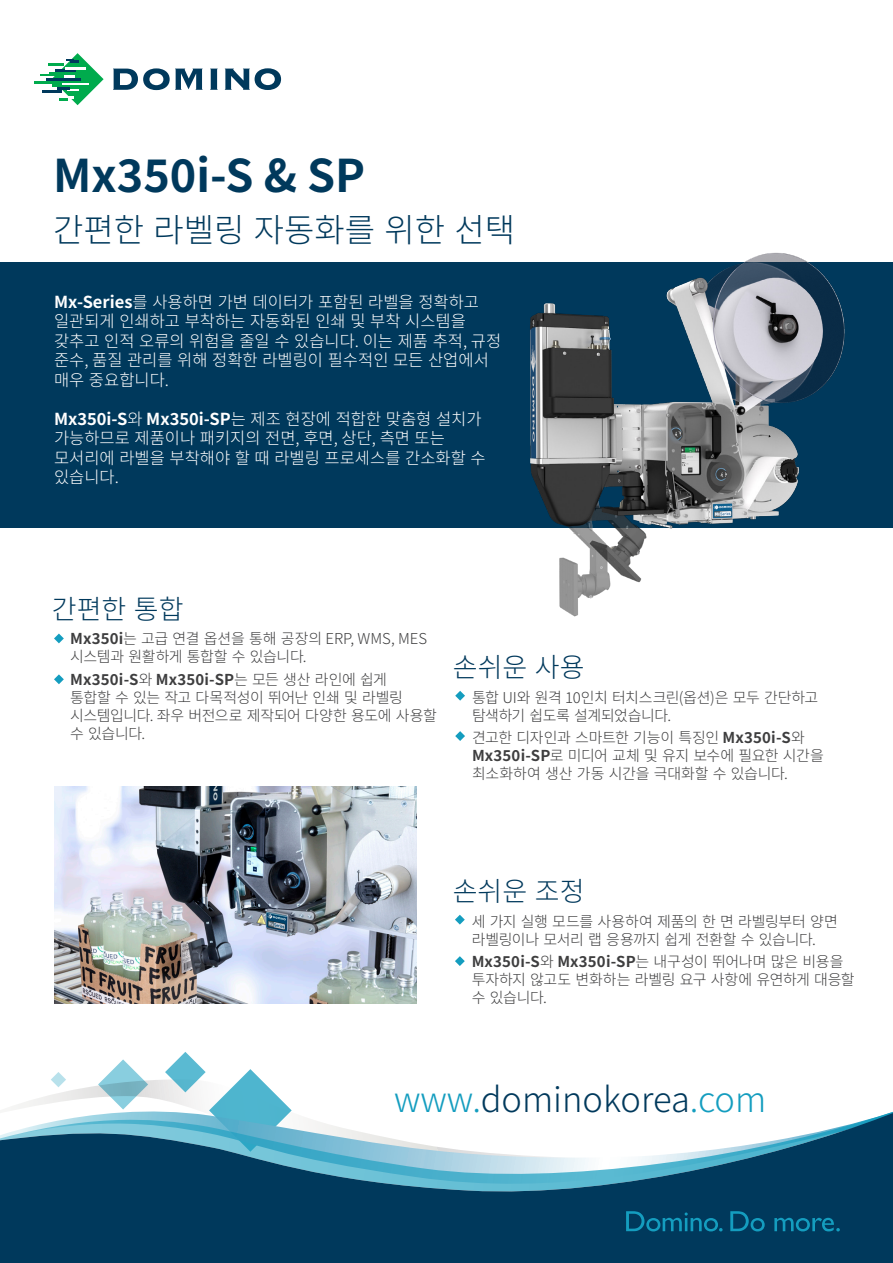
<style>
.page{position:relative;width:893px;height:1263px;background:#fff}
.page>*{position:absolute;margin:0;border:0;box-sizing:border-box;transform-origin:0 0}
._2pp_Main_Head_Medium{font:700 45px "Noto Sans CJ Kkr";color:#00395c}
.Domino_URL{font:300 34.5px "Noto Sans CJ Kkr";color:#00395c}
._2pp_Strapline{font:300 33px "Noto Sans CJ Kkr";color:#00395c}
._2pp_Sub_Head{font:300 27px "Noto Sans CJ Kkr";color:#00395c}
._2pp_Intro_White{font:300 16.5px/19.5px "Noto Sans CJ Kkr";color:#fff}
._2pp_Bullet_Text{font:300 15px/18px "Noto Sans CJ Kkr";letter-spacing:-.025em;color:#3e3e3f}
.s1{font-weight:700}
.s2{color:#149dbf}
</style>
<div class="page">
<div style="left:0;top:262px;width:893px;height:265px;background:#00395c"></div>
<svg style="left:103px;top:1059px;width:40px;height:20px"></svg>
<svg style="left:41px;top:1079px;width:124px;height:19px"></svg>
<svg style="left:51px;top:1072px;width:15px;height:15px"></svg>
<svg style="left:11px;top:1098px;width:154px;height:10px"></svg>
<svg style="left:165px;top:1052px;width:124px;height:56px"></svg>
<svg style="left:0;top:1108px;width:893px;height:155px;fill:#00395c"></svg>
<svg style="left:210px;top:69px;width:8px;height:21px"></svg>
<svg style="left:225px;top:68px;width:56px;height:22px"></svg>
<svg style="left:113px;top:68px;width:90px;height:22px"></svg>
<hr style="left:34px;top:81px;width:29px;height:2px;background:#00ab4d">
<svg style="left:40px;top:53px;width:64px;height:52px"></svg>
<svg style="left:626px;top:1211px;width:214px;height:20px;background:#055477"></svg>
<img style="left:381px;top:252px;width:512px;height:365px">
<svg style="left:54px;top:633px;width:10px;height:10px"></svg>
<svg style="left:54px;top:674px;width:10px;height:10px"></svg>
<svg style="left:455px;top:956px;width:10px;height:10px"></svg>
<svg style="left:455px;top:915px;width:10px;height:9px"></svg>
<svg style="left:455px;top:731px;width:10px;height:10px"></svg>
<svg style="left:455px;top:691px;width:10px;height:10px"></svg>
<img style="left:54px;top:787px;width:363px;height:216px">
<p class="_2pp_Main_Head_Medium" style="left:53px;top:150px;width:314px">Mx350i-S &amp; SP</p>
<p class="_2pp_Strapline" style="left:53px;top:211px;width:464px">간편한 라벨링 자동화를 위한 선택</p>
<p class="_2pp_Intro_White" style="left:54px;top:292px;width:449px"><span class="s1">Mx-Series</span>를 사용하면 가변 데이터가 포함된 라벨을 정확하고 일관되게 인쇄하고 부착하는 자동화된 인쇄 및 부착 시스템을 갖추고 인적 오류의 위험을 줄일 수 있습니다. 이는 제품 추적, 규정 준수, 품질 관리를 위해 정확한 라벨링이 필수적인 모든 산업에서 매우 중요합니다.</p>
<p class="_2pp_Intro_White" style="left:54px;top:409px;width:433px"><span class="s1">Mx350i-S</span>와 <span class="s1">Mx350i-SP</span>는 제조 현장에 적합한 맞춤형 설치가 가능하므로 제품이나 패키지의 전면, 후면, 상단, 측면 또는 모서리에 라벨을 부착해야 할 때 라벨링 프로세스를 간소화할 수 있습니다.</p>
<p class="_2pp_Sub_Head" style="left:52px;top:593px;width:133px">간편한 통합</p>
<p class="_2pp_Bullet_Text" style="left:70px;top:630px;width:358px"><span class="s1">Mx350i</span>는 고급 연결 옵션을 통해 공장의 ERP, WMS, MES 시스템과 원활하게 통합할 수 있습니다.</p>
<p class="_2pp_Bullet_Text" style="left:70px;top:670px;width:368px"><span class="s1">Mx350i-S</span>와 <span class="s1">Mx350i-SP</span>는 모든 생산 라인에 쉽게<br>통합할 수 있는 작고 다목적성이 뛰어난 인쇄 및 라벨링 시스템입니다. 좌우 버전으로 제작되어 다양한 용도에 사용할 수 있습니다.</p>
<p class="_2pp_Sub_Head" style="left:453px;top:652px;width:133px">손쉬운 사용</p>
<p class="_2pp_Bullet_Text" style="left:472px;top:688px;width:348px">통합 UI와 원격 10인치 터치스크린(옵션)은 모두 간단하고 탐색하기 쉽도록 설계되었습니다.</p>
<p class="_2pp_Bullet_Text" style="left:472px;top:729px;width:353px">견고한 디자인과 스마트한 기능이 특징인 <span class="s1">Mx350i-S</span>와<br><span class="s1">Mx350i-SP</span>로 미디어 교체 및 유지 보수에 필요한 시간을 최소화하여 생산 가동 시간을 극대화할 수 있습니다.</p>
<p class="_2pp_Sub_Head" style="left:453px;top:876px;width:133px">손쉬운 조정</p>
<p class="_2pp_Bullet_Text" style="left:472px;top:912px;width:368px">세 가지 실행 모드를 사용하여 제품의 한 면 라벨링부터 양면 라벨링이나 모서리 랩 응용까지 쉽게 전환할 수 있습니다.</p>
<p class="_2pp_Bullet_Text" style="left:472px;top:953px;width:384px"><span class="s1">Mx350i-S</span>와 <span class="s1">Mx350i-SP</span>는 내구성이 뛰어나며 많은 비용을 투자하지 않고도 변화하는 라벨링 요구 사항에 유연하게 대응할 수 있습니다.</p>
<p class="Domino_URL" style="left:394px;top:1080px;width:374px"><span class="s2">www.</span>dominokorea<span class="s2">.com</span></p>
</div>
